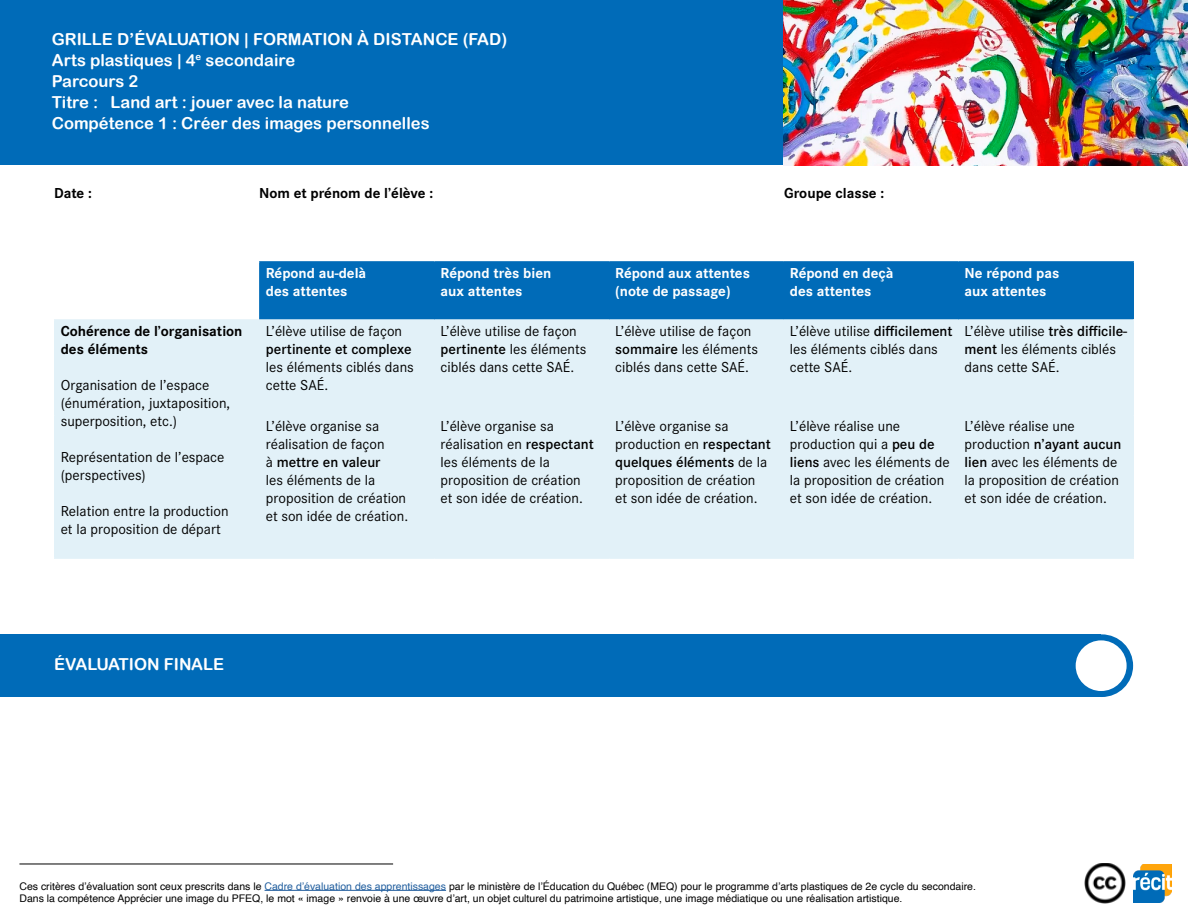
<style>
.page{position:relative;width:1188px;height:918px;background:#fff}
.page>*{position:absolute;margin:0;border:0;box-sizing:border-box;transform-origin:0 0}
.t1{font:16.5px/21px "Arial Rounded MT Bold";color:#fff}
.t2{font:15px/18px "Corporate S Pro";color:#000}
.t3{font:700 15px/18px "Corporate S Pro";color:#fff}
.t4{font:700 15px/18px "Corporate S Pro";color:#000}
.t5{font:600 15px "Corporate S Pro";color:#000}
.t6{font:10.5px/12.6px "Helvetica";color:#000}
.s1{font-weight:600}
.s2{color:#215e9e}
</style>
<div class="page">
<hr style="left:265px;top:890px;width:181px;height:1px;background:#215e9e">
<img style="left:1133px;top:864px;width:38px;height:38px">
<hr style="left:19px;top:864px;width:374px;height:1px;background:#000">
<img style="left:1085px;top:864px;width:41px;height:39px">
<div style="left:0;top:0;width:1188px;height:165px;background:#006bb8"></div>
<img style="left:783px;top:0;width:405px;height:165px">
<div style="left:261px;top:263px;width:871px;height:56px;background:#006bb8"></div>
<div style="left:56px;top:321px;width:1076px;height:236px;background:#e2f1f8"></div>
<hr style="left:54px;top:319px;width:206px;height:2px;background:#e2f1f8">
<hr style="left:54px;top:321px;width:2px;height:94px;background:#e2f1f8">
<hr style="left:54px;top:415px;width:2px;height:142px;background:#e2f1f8">
<hr style="left:54px;top:557px;width:206px;height:2px;background:#e2f1f8">
<hr style="left:259px;top:321px;width:2px;height:94px;background:#e2f1f8">
<hr style="left:434px;top:321px;width:1px;height:94px;background:#e2f1f8">
<hr style="left:608px;top:321px;width:2px;height:94px;background:#e2f1f8">
<hr style="left:783px;top:321px;width:2px;height:94px;background:#e2f1f8">
<hr style="left:958px;top:321px;width:1px;height:94px;background:#e2f1f8">
<hr style="left:1132px;top:321px;width:2px;height:94px;background:#e2f1f8">
<hr style="left:259px;top:415px;width:2px;height:142px;background:#e2f1f8">
<hr style="left:434px;top:415px;width:1px;height:142px;background:#e2f1f8">
<hr style="left:608px;top:415px;width:2px;height:142px;background:#e2f1f8">
<hr style="left:783px;top:415px;width:2px;height:142px;background:#e2f1f8">
<hr style="left:958px;top:415px;width:1px;height:142px;background:#e2f1f8">
<hr style="left:1132px;top:415px;width:2px;height:142px;background:#e2f1f8">
<hr style="left:260px;top:557px;width:175px;height:2px;background:#e2f1f8">
<hr style="left:435px;top:557px;width:174px;height:2px;background:#e2f1f8">
<hr style="left:609px;top:557px;width:175px;height:2px;background:#e2f1f8">
<hr style="left:784px;top:557px;width:175px;height:2px;background:#e2f1f8">
<hr style="left:959px;top:557px;width:175px;height:2px;background:#e2f1f8">
<hr style="left:259px;top:261px;width:176px;height:2px;background:#006bb8">
<hr style="left:259px;top:263px;width:2px;height:56px;background:#006bb8">
<hr style="left:435px;top:261px;width:174px;height:2px;background:#006bb8">
<hr style="left:434px;top:263px;width:1px;height:56px;background:#006bb8">
<hr style="left:609px;top:261px;width:175px;height:2px;background:#006bb8">
<hr style="left:608px;top:263px;width:2px;height:56px;background:#006bb8">
<hr style="left:784px;top:261px;width:175px;height:2px;background:#006bb8">
<hr style="left:783px;top:263px;width:2px;height:56px;background:#006bb8">
<hr style="left:959px;top:261px;width:175px;height:2px;background:#006bb8">
<hr style="left:958px;top:263px;width:1px;height:56px;background:#006bb8">
<hr style="left:1132px;top:263px;width:2px;height:56px;background:#006bb8">
<hr style="left:260px;top:319px;width:175px;height:2px;background:#e2f1f8">
<hr style="left:435px;top:319px;width:174px;height:2px;background:#e2f1f8">
<hr style="left:609px;top:319px;width:175px;height:2px;background:#e2f1f8">
<hr style="left:784px;top:319px;width:175px;height:2px;background:#e2f1f8">
<hr style="left:959px;top:319px;width:175px;height:2px;background:#e2f1f8">
<div style="left:0;top:634px;width:1101px;height:63px;background:#006bb8"></div>
<div style="left:1070px;top:634px;width:63px;height:63px;background:#006bb8;border-radius:50%"></div>
<div style="left:1076px;top:640px;width:51px;height:51px;background:#fff;border-radius:50%"></div>
<p class="t1" style="left:52px;top:28px;width:457px">GRILLE D’ÉVALUATION | FORMATION À DISTANCE (FAD)<br>Arts plastiques | 4<sup>e</sup> secondaire<br>Parcours 2<br>Titre : Land art : jouer avec la nature<br>Compétence 1 : Créer des images personnelles</p>
<p class="t4" style="left:54px;top:183px;width:39px">Date :</p>
<p class="t4" style="left:259px;top:183px;width:175px">Nom et prénom de l’élève :</p>
<p class="t4" style="left:784px;top:183px;width:102px">Groupe classe :</p>
<p class="t4" style="left:61px;top:321px;width:183px">Cohérence de l’organisation des éléments</p>
<p class="t2" style="left:61px;top:375px;width:171px">Organisation de l’espace (énumération, juxtaposition, superposition, etc.)</p>
<p class="t2" style="left:61px;top:447px;width:165px">Représentation de l’espace (perspectives)</p>
<p class="t2" style="left:61px;top:501px;width:169px">Relation entre la production et la proposition de départ</p>
<p class="t3" style="left:266px;top:263px;width:102px">Répond au-delà des attentes</p>
<p class="t3" style="left:441px;top:263px;width:112px">Répond très bien aux attentes</p>
<p class="t3" style="left:615px;top:263px;width:136px">Répond aux attentes (note de passage)</p>
<p class="t3" style="left:790px;top:263px;width:105px">Répond en deçà des attentes</p>
<p class="t3" style="left:965px;top:263px;width:96px">Ne répond pas aux attentes</p>
<p class="t2" style="left:266px;top:321px;width:138px">L’élève utilise de façon</p>
<p class="t5" style="left:266px;top:338px;width:147px">pertinente et complexe</p>
<p class="t2" style="left:266px;top:357px;width:149px">les éléments ciblés dans cette SAÉ.</p>
<p class="t2" style="left:441px;top:321px;width:147px">L’élève utilise de façon <span class="s1">pertinente</span> les éléments ciblés dans cette SAÉ.</p>
<p class="t2" style="left:615px;top:321px;width:144px">L’élève utilise de façon <span class="s1">sommaire</span> les éléments ciblés dans cette SAÉ.</p>
<p class="t2" style="left:790px;top:321px;width:164px">L’élève utilise <span class="s1">difficilement </span>les éléments ciblés dans cette SAÉ.</p>
<p class="t2" style="left:965px;top:321px;width:164px">L’élève utilise <span class="s1">très difficile&shy;ment</span> les éléments ciblés dans cette SAÉ.</p>
<p class="t2" style="left:266px;top:416px;width:144px">L’élève organise sa réalisation de façon<br>à <span class="s1">mettre en valeur<br></span>les éléments de la proposition de création et son idée de création.</p>
<p class="t2" style="left:441px;top:416px;width:155px">L’élève organise sa réalisation en <span class="s1">respectant </span>les éléments de la proposition de création et son idée de création.</p>
<p class="t2" style="left:615px;top:416px;width:157px">L’élève organise sa production en <span class="s1">respectant quelques éléments</span> de la proposition de création et son idée de création.</p>
<p class="t2" style="left:790px;top:416px;width:161px">L’élève réalise une production qui a <span class="s1">peu de liens</span> avec les éléments de la proposition de création et son idée de création.</p>
<p class="t2" style="left:965px;top:416px;width:158px">L’élève réalise une production <span class="s1">n’ayant aucun lien</span> avec les éléments de la proposition de création et son idée de création.</p>
<p class="t1" style="left:54px;top:653px;width:172px">ÉVALUATION FINALE</p>
<p class="t6" style="left:19px;top:880px;width:958px">Ces critères d’évaluation sont ceux prescrits dans le <span class="s2">Cadre d’évaluation des apprentissages</span> par le ministère de l’Éducation du Québec (MEQ) pour le programme d’arts plastiques de 2e cycle du secondaire.<br>Dans la compétence Apprécier une image du PFEQ, le mot « image » renvoie à une œuvre d’art, un objet culturel du patrimoine artistique, une image médiatique ou une réalisation artistique.</p>
</div>
